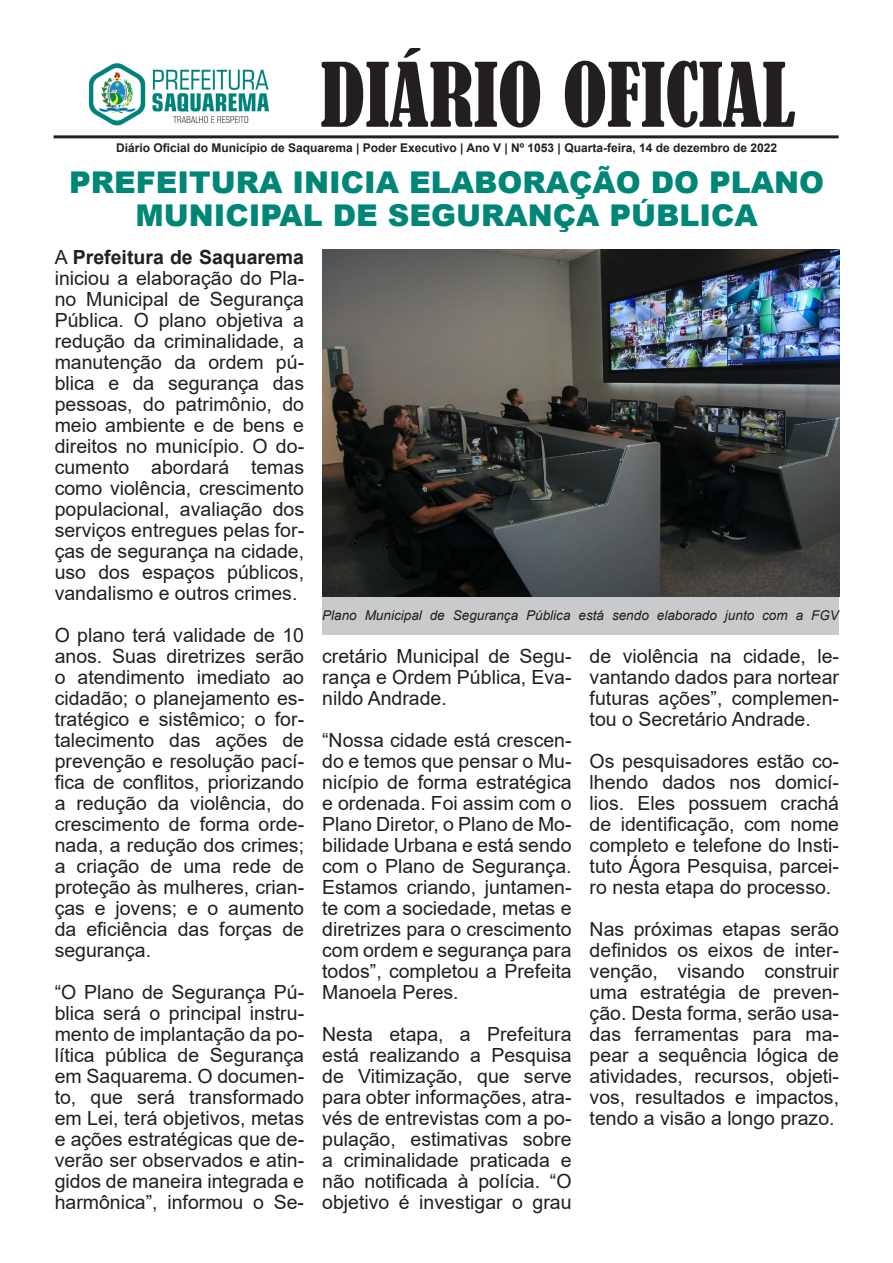
<style>
.page{position:relative;width:893px;height:1263px;background:#fff}
.page>*{position:absolute;margin:0;border:0;box-sizing:border-box;transform-origin:0 0}
.t1{font:condensed 82.5px "Bernard";color:#231f20}
.t2{font:900 30px/33px "Arial";color:#008677;text-align:center}
.t3{font:19.5px/21px "Arial";color:#231f20;text-align:justify}
.t4{font:italic 13.5px "Arial";color:#231f20}
.t5{font:700 12px "Arial";color:#231f20}
.s1{font-weight:700}
</style>
<div class="page">
<hr style="left:54px;top:135px;width:785px;height:3px;background:#231f20">
<img style="left:88px;top:63px;width:181px;height:63px">
<div style="left:322px;top:596px;width:517px;height:38px;background:#c9cacc"></div>
<img style="left:322px;top:250px;width:517px;height:346px">
<p class="t1" style="left:321px;top:47px;width:476px">DIÁRIO OFICIAL</p>
<p class="t5" style="left:116px;top:139px;width:662px">Diário Oficial do Município de Saquarema | Poder Executivo | Ano V | Nº 1053 | Quarta-feira, 14 de dezembro de 2022</p>
<p class="t2" style="left:69px;top:164px;width:756px">PREFEITURA INICIA ELABORAÇÃO DO PLANO<br>MUNICIPAL DE SEGURANÇA PÚBLICA</p>
<p class="t3" style="left:55px;top:247px;width:251px">A <span class="s1">Prefeitura de Saquarema </span>iniciou a elaboração do Pla&shy;no Municipal de Segurança Pública. O plano objetiva a redução da criminalidade, a manutenção da ordem pú&shy;blica e da segurança das pessoas, do patrimônio, do meio ambiente e de bens e direitos no município. O do&shy;cumento abordará temas como violência, crescimento populacional, avaliação dos serviços entregues pelas for&shy;ças de segurança na cidade, uso dos espaços públicos, vandalismo e outros crimes.</p>
<p class="t3" style="left:55px;top:625px;width:251px">O plano terá validade de 10 anos. Suas diretrizes serão o atendimento imediato ao cidadão; o planejamento es&shy;tratégico e sistêmico; o for&shy;talecimento das ações de prevenção e resolução pací&shy;fica de conflitos, priorizando a redução da violência, do crescimento de forma orde&shy;nada, a redução dos crimes; a criação de uma rede de proteção às mulheres, crian&shy;ças e jovens; e o aumento da eficiência das forças de segurança.</p>
<p class="t3" style="left:55px;top:982px;width:251px">“O Plano de Segurança Pú&shy;blica será o principal instru&shy;mento de implantação da po&shy;lítica pública de Segurança em Saquarema. O documen&shy;to, que será transformado em Lei, terá objetivos, metas e ações estratégicas que de&shy;verão ser observados e atin&shy;gidos de maneira integrada e harmônica”, informou o Se-</p>
<p class="t4" style="left:322px;top:607px;width:518px">Plano Municipal de Segurança Pública está sendo elaborado junto com a FGV</p>
<p class="t3" style="left:322px;top:646px;width:251px">cretário Municipal de Segu&shy;rança e Ordem Pública, Eva&shy;nildo Andrade.</p>
<p class="t3" style="left:322px;top:730px;width:251px">“Nossa cidade está crescen&shy;do e temos que pensar o Mu&shy;nicípio de forma estratégica e ordenada. Foi assim com o Plano Diretor, o Plano de Mo&shy;bilidade Urbana e está sendo com o Plano de Segurança.<br>Estamos criando, juntamen&shy;te com a sociedade, metas e diretrizes para o crescimento com ordem e segurança para todos”, completou a Prefeita Manoela Peres.</p>
<p class="t3" style="left:322px;top:1024px;width:251px">Nesta etapa, a Prefeitura está realizando a Pesquisa de Vitimização, que serve para obter informações, atra&shy;vés de entrevistas com a po&shy;pulação, estimativas sobre a criminalidade praticada e não notificada à polícia. “O</p>
<p class="t3" style="left:322px;top:1192px;width:251px">objetivo é investigar o grau</p>
<p class="t3" style="left:590px;top:646px;width:251px">de violência na cidade, le&shy;vantando dados para nortear futuras ações”, complemen&shy;tou o Secretário Andrade.</p>
<p class="t3" style="left:590px;top:751px;width:251px">Os pesquisadores estão co&shy;lhendo dados nos domicí&shy;lios. Eles possuem crachá de identificação, com nome completo e telefone do Insti&shy;tuto Ágora Pesquisa, parcei&shy;ro nesta etapa do processo.</p>
<p class="t3" style="left:590px;top:919px;width:251px">Nas próximas etapas serão definidos os eixos de inter&shy;venção, visando construir uma estratégia de preven&shy;ção. Desta forma, serão usa&shy;das ferramentas para ma&shy;pear a sequência lógica de atividades, recursos, objeti&shy;vos, resultados e impactos, tendo a visão a longo prazo.</p>
</div>
